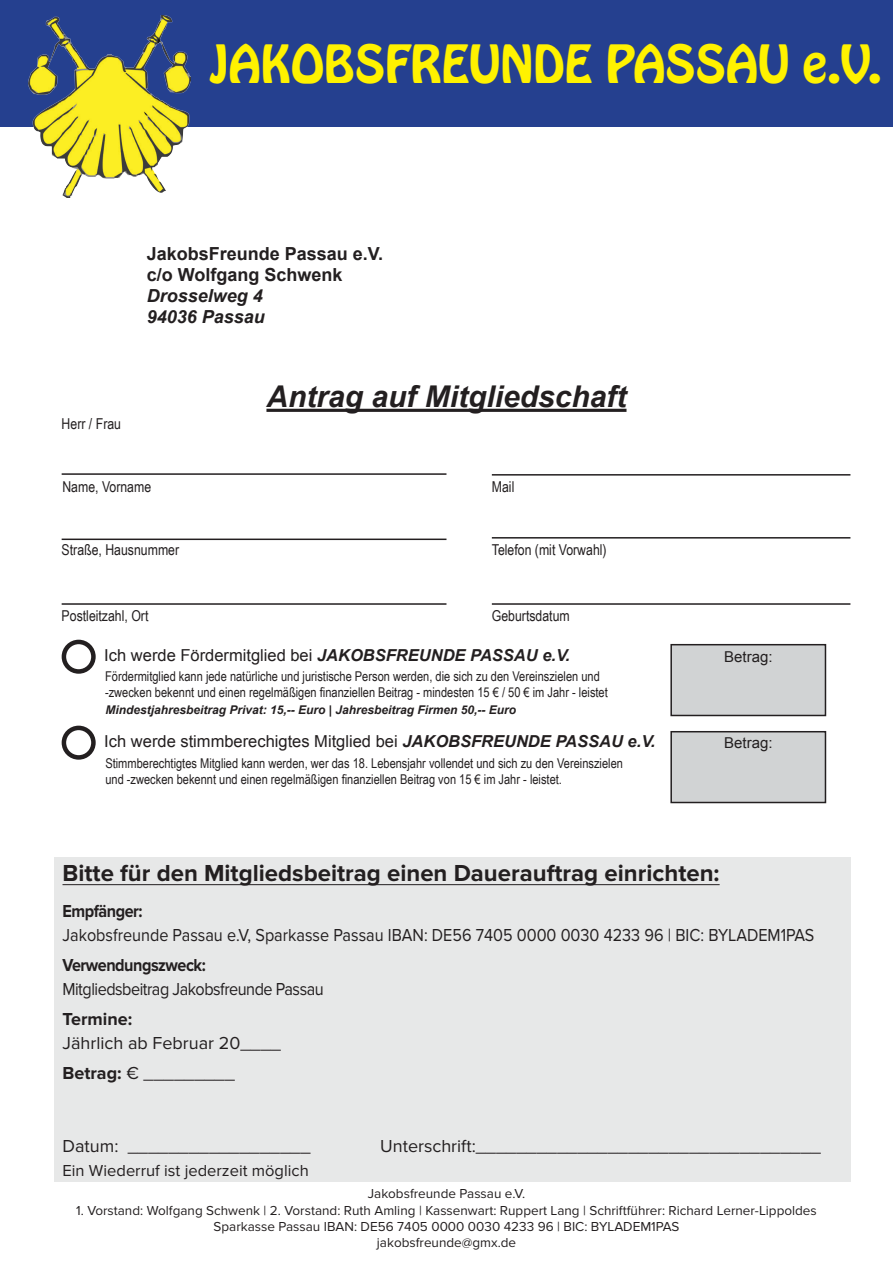
<style>
.page{position:relative;width:893px;height:1263px;background:#fff}
.page>*{position:absolute;margin:0;border:0;box-sizing:border-box;transform-origin:0 0}
.t1{font:46.5px "Hobo Std";color:#fff200}
.t2{font:italic 700 30px "Arial";color:#231f20}
.t3{font:700 24px "Proxima Nova";color:#231f20}
.t4{font:18px "Proxima Nova";color:#231f20}
.t5{font:18px "Proxima Nova";color:#231f20;scale:.9 1}
.t6{font:700 18px/21px "Arial";color:#231f20}
.t7{font:18px "Proxima Nova";letter-spacing:-.03em;color:#231f20;scale:.9 1}
.t8{font:700 18px "Proxima Nova";letter-spacing:-.03em;color:#231f20;scale:.9 1}
.t9{font:700 18px "Proxima Nova";color:#231f20}
.t10{font:16.5px "Arial";color:#231f20}
.t11{font:16.5px "Proxima Nova";color:#231f20}
.t12{font:15px "Arial Narrow";color:#231f20}
.t13{font:15px "Arial";color:#231f20}
.t14{font:13.5px/16.2px "Arial Narrow";color:#231f20}
.t15{font:13.5px "Proxima Nova";color:#231f20}
.t16{font:13.5px "Arial";color:#231f20}
.t17{font:italic 700 12px "Arial";color:#231f20}
.s1{font-style:italic}
.s2{font-weight:700;font-style:italic}
.s3{font-weight:700}
</style>
<div class="page">
<div style="left:0;top:0;width:893px;height:127px;background:#25408f"></div>
<img style="left:29px;top:16px;width:161px;height:181px">
<hr style="left:266px;top:409px;width:360px;height:3px;background:#231f20">
<div style="left:62px;top:640px;width:34px;height:34px;border:4px solid #231f20;border-radius:50%"></div>
<div style="left:62px;top:726px;width:34px;height:34px;border:4px solid #231f20;border-radius:50%"></div>
<hr style="left:62px;top:473px;width:384px;height:2px;background:#231f20">
<hr style="left:62px;top:538px;width:384px;height:2px;background:#231f20">
<hr style="left:492px;top:474px;width:358px;height:2px;background:#231f20">
<hr style="left:492px;top:537px;width:358px;height:1px;background:#231f20">
<hr style="left:62px;top:603px;width:384px;height:2px;background:#231f20">
<hr style="left:492px;top:603px;width:358px;height:2px;background:#231f20">
<div style="left:671px;top:645px;width:154px;height:70px;background:#d1d3d4"></div>
<div style="left:670px;top:644px;width:156px;height:72px;border:2px solid #231f20"></div>
<div style="left:671px;top:732px;width:154px;height:70px;background:#d1d3d4"></div>
<div style="left:670px;top:731px;width:156px;height:72px;border:2px solid #231f20"></div>
<div style="left:54px;top:857px;width:796px;height:324px;background:#e7e8e8"></div>
<hr style="left:63px;top:884px;width:657px;height:1px;background:#231f20">
<p class="t1" style="left:210px;top:32px;width:673px">JAKOBSFREUNDE PASSAU e.V.</p>
<p class="t6" style="left:147px;top:244px;width:238px">JakobsFreunde Passau e.V. c/o Wolfgang Schwenk<br><span class="s1">Drosselweg 4<br>94036 Passau</span></p>
<p class="t12" style="left:62px;top:412px;width:61px">Herr / Frau</p>
<p class="t12" style="left:62px;top:476px;width:90px">Name, Vorname</p>
<p class="t2" style="left:266px;top:377px;width:362px">Antrag auf Mitgliedschaft</p>
<p class="t12" style="left:492px;top:476px;width:24px">Mail</p>
<p class="t12" style="left:62px;top:538px;width:119px">Straße, Hausnummer</p>
<p class="t12" style="left:492px;top:538px;width:116px">Telefon (mit Vorwahl)</p>
<p class="t12" style="left:62px;top:604px;width:88px">Postleitzahl, Ort</p>
<p class="t12" style="left:492px;top:604px;width:79px">Geburtsdatum</p>
<p class="t10" style="left:104px;top:645px;width:467px">Ich werde Fördermitglied bei <span class="s2">JAKOBSFREUNDE PASSAU e.V.</span></p>
<p class="t14" style="left:105px;top:667px;width:504px">Fördermitglied kann jede natürliche und juristische Person werden, die sich zu den Vereinszielen und -zwecken bekennt und einen regelmäßigen finanziellen Beitrag - mindesten 15 € / 50 € im Jahr - leistet</p>
<p class="t10" style="left:104px;top:730px;width:553px">Ich werde stimmberechigtes Mitglied bei <span class="s2">JAKOBSFREUNDE PASSAU e.V.</span></p>
<p class="t14" style="left:105px;top:754px;width:519px">Stimmberechtigtes Mitglied kann werden, wer das 18. Lebensjahr vollendet und sich zu den Vereinszielen und -zwecken bekennt und einen regelmäßigen finanziellen Beitrag von 15 € im Jahr - leistet.</p>
<p class="t17" style="left:105px;top:702px;width:412px">Mindestjahresbeitrag Privat: 15,-- Euro | Jahresbeitrag Firmen 50,-- Euro</p>
<p class="t13" style="left:724px;top:647px;width:50px">Betrag:</p>
<p class="t13" style="left:724px;top:733px;width:50px">Betrag:</p>
<p class="t3" style="left:63px;top:860px;width:659px">Bitte für den Mitgliedsbeitrag einen Dauerauftrag einrichten:</p>
<p class="t8" style="left:63px;top:901px;width:91px">Empfänger:</p>
<p class="t5" style="left:63px;top:925px;width:837px">Jakobsfreunde Passau e.V, Sparkasse Passau IBAN: DE56 7405 0000 0030 4233 96 | BIC: BYLADEM1PAS</p>
<p class="t8" style="left:63px;top:955px;width:161px">Verwendungszweck:</p>
<p class="t7" style="left:63px;top:979px;width:292px">Mitgliedsbeitrag Jakobsfreunde Passau</p>
<p class="t9" style="left:63px;top:1009px;width:71px">Termine:</p>
<p class="t4" style="left:63px;top:1033px;width:220px">Jährlich ab Februar 20____</p>
<p class="t4" style="left:63px;top:1063px;width:174px"><span class="s3">Betrag:</span> € _________</p>
<p class="t12" style="left:62px;top:906px;width:78px">Kontoinhaber:</p>
<p class="t12" style="left:62px;top:963px;width:66px">Geldinstitut:</p>
<p class="t4" style="left:63px;top:1135px;width:250px">Datum: __________________</p>
<p class="t4" style="left:380px;top:1135px;width:442px">Unterschrift:__________________________________</p>
<p class="t11" style="left:63px;top:1160px;width:248px">Ein Wiederruf ist jederzeit möglich</p>
<p class="t15" style="left:368px;top:1186px;width:159px">Jakobsfreunde Passau e.V.</p>
<p class="t15" style="left:76px;top:1202px;width:742px">1. Vorstand: Wolfgang Schwenk | 2. Vorstand: Ruth Amling | Kassenwart: Ruppert Lang | Schriftführer: Richard Lerner-Lippoldes</p>
<p class="t15" style="left:214px;top:1218px;width:467px">Sparkasse Passau IBAN: DE56 7405 0000 0030 4233 96 | BIC: BYLADEM1PAS</p>
<p class="t15" style="left:377px;top:1235px;width:141px">jakobsfreunde@gmx.de</p>
<p class="t16" style="left:375px;top:1210px;width:144px">jakobsfreunde@gmx.de</p>
</div>
